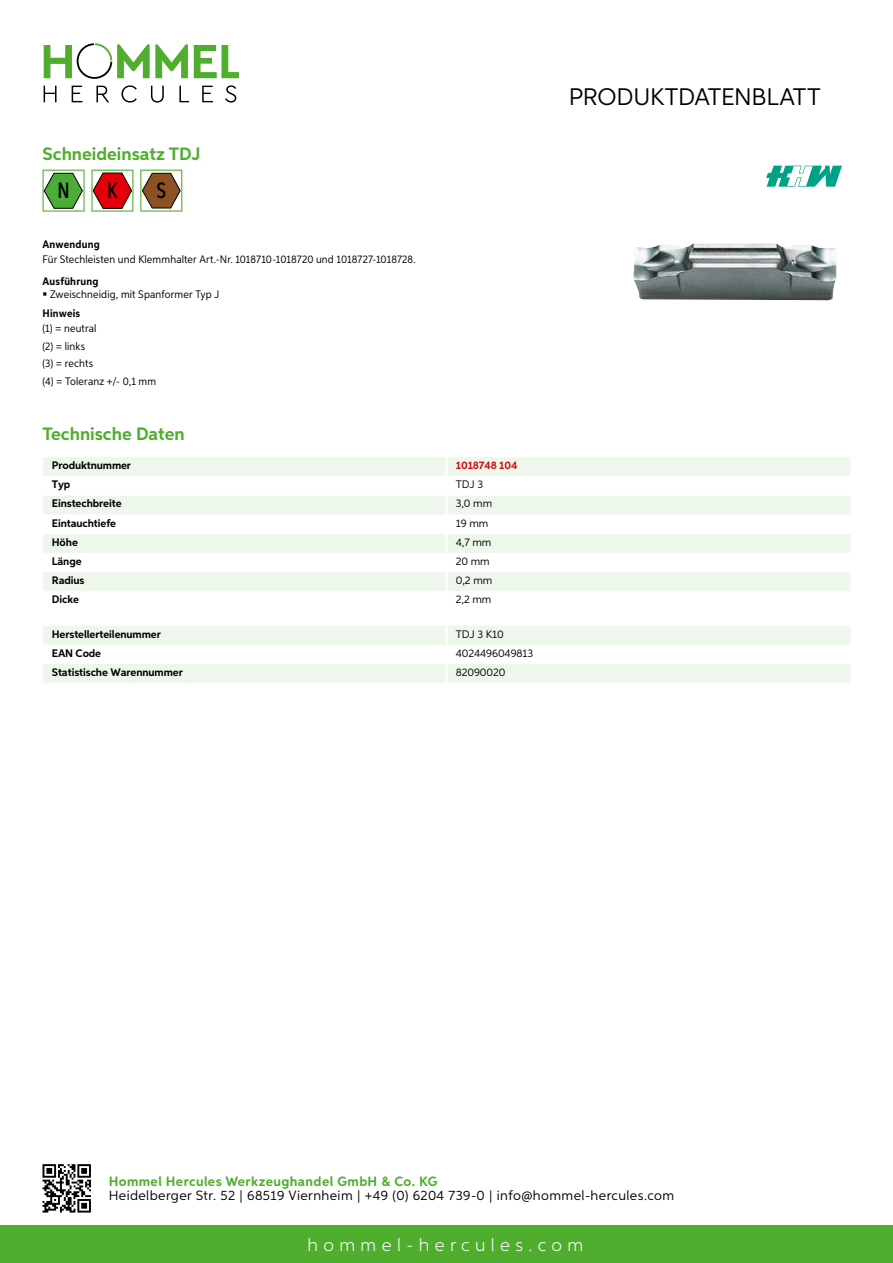
<style>
.page{position:relative;width:893px;height:1263px;background:#fff}
.page>*{position:absolute;margin:0;border:0;box-sizing:border-box;transform-origin:0 0}
.t1{font:24px "Aspira";letter-spacing:-.01em;color:#000}
.t2{font:500 22.2px "Aspira XX Nar";color:#000}
.t3{font:700 18px "Aspira";color:#50ae2f}
.t4{font:300 18px "Aspira";letter-spacing:.3em;color:#fff}
.t5{font:13.5px "Aspira";letter-spacing:.03em;color:#000}
.t6{font:700 13.5px "Aspira";letter-spacing:.03em;color:#50ae2f}
.t7{font:10.95px/17.5px "Aspira Nar";letter-spacing:.015em;color:#000}
.t8{font:700 10.95px "Aspira";letter-spacing:-.01em;color:#000}
.t9{font:10.95px "Aspira";letter-spacing:-.01em;color:#000}
.t10{font:700 10.95px "Aspira Nar";letter-spacing:.02em;color:#000}
.t11{font:700 10.95px "Aspira";letter-spacing:-.01em;color:#cd1013}
</style>
<div class="page">
<div style="left:0;top:1226px;width:893px;height:37px;background:#50ae2f"></div>
<svg style="left:43px;top:1164px;width:48px;height:48px"></svg>
<svg style="left:194px;top:45px;width:45px;height:33px"></svg>
<svg style="left:44px;top:43px;width:144px;height:36px"></svg>
<svg style="left:44px;top:86px;width:13px;height:16px"></svg>
<svg style="left:72px;top:86px;width:10px;height:16px"></svg>
<svg style="left:96px;top:86px;width:13px;height:16px"></svg>
<svg style="left:121px;top:85px;width:16px;height:18px"></svg>
<svg style="left:151px;top:86px;width:13px;height:17px"></svg>
<svg style="left:179px;top:86px;width:10px;height:16px"></svg>
<svg style="left:202px;top:86px;width:11px;height:16px"></svg>
<svg style="left:225px;top:85px;width:11px;height:18px"></svg>
<div style="left:43px;top:457px;width:807px;height:19px;background:#eef7eb"></div>
<svg style="left:43px;top:496px;width:807px;height:95px;fill:#eef7eb"></svg>
<hr style="left:445px;top:457px;width:3px;height:19px;background:#fff">
<hr style="left:445px;top:495px;width:3px;height:20px;background:#fff">
<hr style="left:445px;top:515px;width:3px;height:19px;background:#fff">
<hr style="left:445px;top:534px;width:3px;height:19px;background:#fff">
<hr style="left:445px;top:553px;width:3px;height:19px;background:#fff">
<hr style="left:445px;top:572px;width:3px;height:19px;background:#fff">
<svg style="left:43px;top:626px;width:807px;height:57px"></svg>
<hr style="left:445px;top:664px;width:3px;height:19px;background:#fff">
<svg style="left:43px;top:170px;width:42px;height:42px"></svg>
<svg style="left:91px;top:170px;width:42px;height:42px"></svg>
<svg style="left:140px;top:170px;width:42px;height:42px"></svg>
<img style="left:633px;top:243px;width:203px;height:58px">
<svg style="left:766px;top:166px;width:76px;height:21px"></svg>
<h3 class="t3" style="left:43px;top:142px;width:160px">Schneideinsatz TDJ</h3>
<h2 class="t2" style="left:57px;top:177px;width:14px">N</h2>
<h2 class="t2" style="left:107px;top:177px;width:12px">K</h2>
<h2 class="t2" style="left:156px;top:177px;width:11px">S</h2>
<p class="t10" style="left:43px;top:237px;width:59px">Anwendung</p>
<p class="t7" style="left:43px;top:250px;width:375px">Für Stechleisten und Klemmhalter Art.-Nr. 1018710-1018720 und 1018727-1018728.</p>
<p class="t10" style="left:43px;top:274px;width:58px">Ausführung</p>
<p class="t7" style="left:50px;top:285px;width:171px">Zweischneidig, mit Spanformer Typ J</p>
<p class="t10" style="left:43px;top:306px;width:39px">Hinweis</p>
<p class="t7" style="left:43px;top:319px;width:115px">(1) = neutral<br>(2) = links<br>(3) = rechts<br>(4) = Toleranz +/- 0,1 mm</p>
<h3 class="t3" style="left:43px;top:423px;width:144px">Technische Daten</h3>
<p class="t8" style="left:52px;top:459px;width:81px">Produktnummer</p>
<p class="t11" style="left:456px;top:459px;width:63px">1018748 104</p>
<p class="t8" style="left:52px;top:478px;width:20px">Typ</p>
<p class="t9" style="left:456px;top:478px;width:29px">TD J 3</p>
<p class="t8" style="left:52px;top:497px;width:71px">Einstechbreite</p>
<p class="t9" style="left:456px;top:497px;width:38px">3,0 mm</p>
<p class="t8" style="left:52px;top:516px;width:66px">Eintauchtiefe</p>
<p class="t9" style="left:456px;top:516px;width:34px">19 mm</p>
<p class="t8" style="left:52px;top:535px;width:28px">Höhe</p>
<p class="t9" style="left:456px;top:535px;width:37px">4,7 mm</p>
<p class="t8" style="left:52px;top:554px;width:31px">Länge</p>
<p class="t9" style="left:456px;top:554px;width:35px">20 mm</p>
<p class="t8" style="left:52px;top:573px;width:34px">Radius</p>
<p class="t9" style="left:456px;top:573px;width:38px">0,2 mm</p>
<p class="t8" style="left:52px;top:592px;width:29px">Dicke</p>
<p class="t9" style="left:456px;top:593px;width:37px">2,2 mm</p>
<p class="t8" style="left:52px;top:627px;width:111px">Herstellerteilenummer</p>
<p class="t9" style="left:456px;top:627px;width:49px">TDJ 3 K10</p>
<p class="t8" style="left:52px;top:646px;width:51px">EAN Code</p>
<p class="t9" style="left:456px;top:646px;width:79px">4024496049813</p>
<p class="t8" style="left:52px;top:665px;width:132px">Statistische Warennummer</p>
<p class="t9" style="left:456px;top:665px;width:51px">82090020</p>
<h1 class="t1" style="left:569px;top:82px;width:253px">Produktdatenblatt</h1>
<p class="t6" style="left:109px;top:1172px;width:330px">Hommel Hercules Werkzeughandel GmbH &amp; Co. KG</p>
<p class="t5" style="left:109px;top:1187px;width:567px">Heidelberger Str. 52 | 68519 Viernheim | +49 (0) 6204 739-0 | info@hommel-hercules.com</p>
<h3 class="t4" style="left:307px;top:1234px;width:277px">hommel-hercules.com</h3>
</div>
